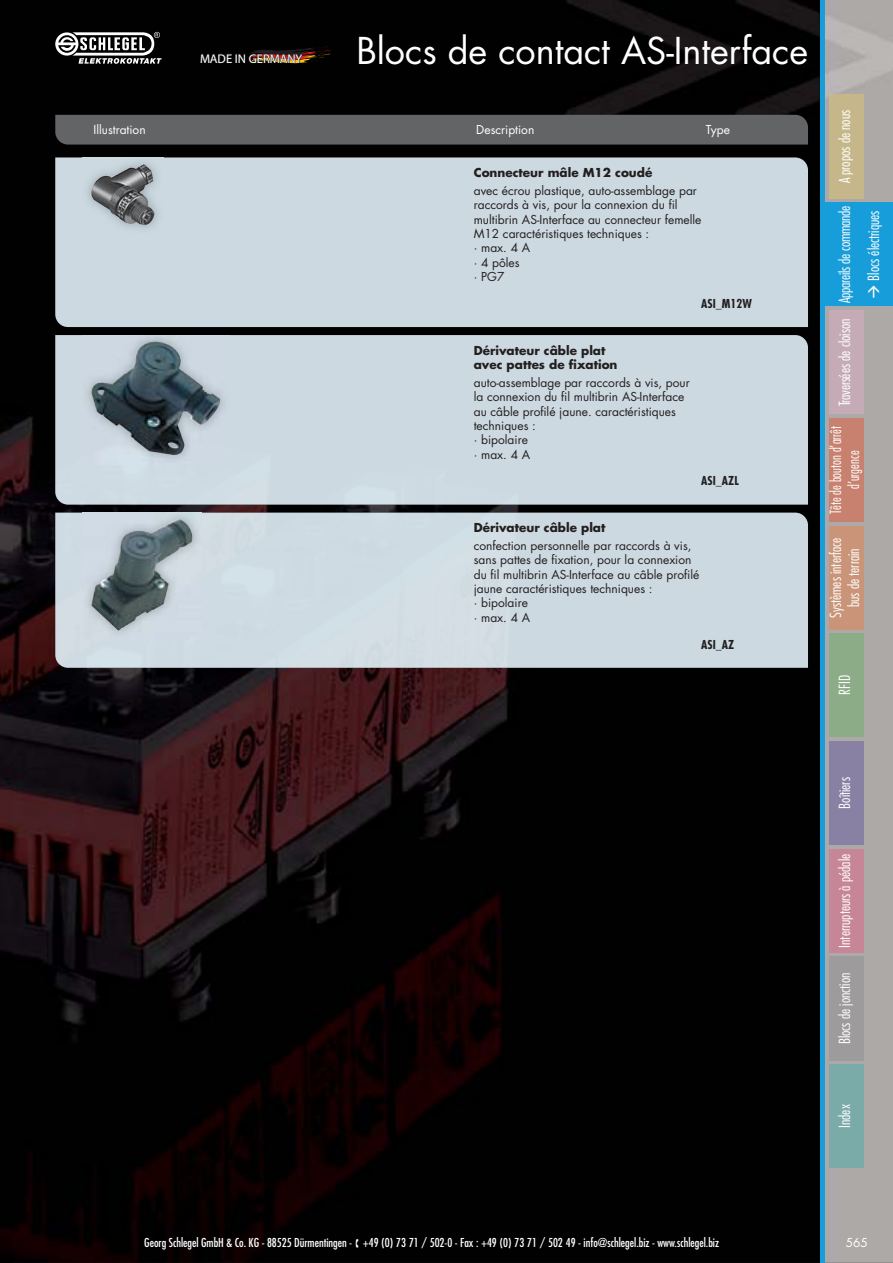
<style>
.page{position:relative;width:893px;height:1263px;background:#fff}
.page>*{position:absolute;margin:0;border:0;box-sizing:border-box;transform-origin:0 0}
.t1{font:36px "Futura Std";color:#fff}
.t2{font:300 condensed 15px/18px "Futura Std";color:#fff;text-align:center}
.t3{font:300 condensed 15px/18px "Futura Std";color:#fff;text-align:center;scale:.92 1}
.t4{font:12.6px "Myriad Pro";color:#fff}
.t5{font:12px/14.4px "Futura Std";color:#231f20}
.t6{font:condensed 12px "Futura Std";color:#fff}
.t7{font:700 12px/14.4px "Futura Std";color:#231f20}
.t8{font:12px "Futura Std";color:#fff}
.t9{font:700 condensed 12px "Futura Std";color:#231f20}
</style>
<div class="page">
<img style="left:13px;top:0;width:880px;height:1263px">
<img style="left:0;top:0;width:13px;height:1263px">
<div style="left:829px;top:634px;width:34px;height:103px;background:#8cac87"></div>
<div style="left:829px;top:95px;width:34px;height:103px;background:#c6b78a"></div>
<div style="left:829px;top:1064px;width:34px;height:104px;background:#7baba9"></div>
<div style="left:829px;top:526px;width:34px;height:103px;background:#c99478"></div>
<div style="left:829px;top:311px;width:34px;height:103px;background:#c5abb6"></div>
<div style="left:829px;top:849px;width:34px;height:103px;background:#c68697"></div>
<hr style="left:821px;top:0;width:4px;height:1263px;background:#179dd9">
<div style="left:829px;top:957px;width:34px;height:103px;background:#9d9b9c"></div>
<div style="left:829px;top:741px;width:34px;height:104px;background:#8981a4"></div>
<div style="left:825px;top:203px;width:68px;height:103px;background:#179dd9"></div>
<div style="left:829px;top:418px;width:34px;height:104px;background:#c7816e"></div>
<svg style="left:200px;top:46px;width:135px;height:21px;background:#1a100a"></svg>
<svg style="left:55px;top:32px;width:107px;height:32px"></svg>
<div style="left:55px;top:115px;width:753px;height:30px;background:#636466"></div>
<div style="left:55px;top:158px;width:753px;height:169px;background:#ccd9e0"></div>
<img style="left:82px;top:155px;width:82px;height:80px">
<img style="left:90px;top:164px;width:65px;height:61px">
<div style="left:55px;top:335px;width:753px;height:170px;background:#ccd9e0"></div>
<img style="left:82px;top:332px;width:148px;height:132px">
<img style="left:91px;top:341px;width:129px;height:115px">
<div style="left:55px;top:513px;width:753px;height:155px;background:#cddae1"></div>
<img style="left:82px;top:510px;width:120px;height:130px">
<img style="left:91px;top:519px;width:101px;height:112px">
<p class="t4" style="left:200px;top:54px;width:104px">MADE IN GERMANY</p>
<h1 class="t1" style="left:356px;top:34px;width:453px">Blocs de contact AS-Interface</h1>
<p class="t8" style="left:94px;top:124px;width:54px">Illustration</p>
<p class="t8" style="left:476px;top:124px;width:60px">Description</p>
<p class="t8" style="left:706px;top:124px;width:26px">Type</p>
<p class="t7" style="left:474px;top:166px;width:180px">Connecteur mâle M12 coudé</p>
<p class="t5" style="left:474px;top:184px;width:229px">avec écrou plastique, auto-assemblage par raccords à vis, pour la connexion du fil multibrin AS-Interface au connecteur femelle<br>M12 caractéristiques techniques :<br>· max. 4 A<br>· 4 pôles<br>· PG7</p>
<p class="t9" style="left:701px;top:298px;width:52px">ASI_M12W</p>
<p class="t7" style="left:474px;top:344px;width:145px">Dérivateur câble plat avec pattes de fixation</p>
<p class="t5" style="left:474px;top:376px;width:218px">auto-assemblage par raccords à vis, pour la connexion du fil multibrin AS-Interface au câble profilé jaune. caractéristiques techniques :<br>· bipolaire<br>· max. 4 A</p>
<p class="t9" style="left:701px;top:475px;width:39px">ASI_AZL</p>
<p class="t7" style="left:474px;top:522px;width:133px">Dérivateur câble plat</p>
<p class="t5" style="left:474px;top:539px;width:227px">confection personnelle par raccords à vis, sans pattes de fixation, pour la connexion du fil multibrin AS-Interface au câble profilé jaune caractéristiques techniques :<br>· bipolaire<br>· max. 4 A</p>
<p class="t9" style="left:701px;top:639px;width:35px">ASI_AZ</p>
<p class="t2" style="left:836px;top:183px;width:75px;rotate:-90deg">A propos de nous</p>
<p class="t2" style="left:831px;top:281px;width:77px;line-height:28.8px;text-align:left;text-indent:-23px;rotate:-90deg">Appareils de commande<br>Blocs électriques</p>
<p class="t2" style="left:836px;top:406px;width:89px;rotate:-90deg">Traversées de cloison</p>
<p class="t3" style="left:827px;top:514px;width:97px;rotate:-90deg">Tête de bouton d’arrêt d’urgence</p>
<p class="t2" style="left:827px;top:618px;width:82px;rotate:-90deg">Systèmes interface bus de terrain</p>
<p class="t2" style="left:836px;top:695px;width:21px;rotate:-90deg">RFID</p>
<p class="t2" style="left:836px;top:809px;width:33px;rotate:-90deg">Boîtiers</p>
<p class="t2" style="left:836px;top:948px;width:95px;rotate:-90deg">Interrupteurs à pédale</p>
<p class="t2" style="left:836px;top:1044px;width:73px;rotate:-90deg">Blocs de jonction</p>
<p class="t2" style="left:836px;top:1128px;width:25px;rotate:-90deg">Index</p>
<p class="t6" style="left:144px;top:1237px;width:576px">Georg Schlegel GmbH &amp; Co. KG - 88525 Dürmentingen - ▪ +49 (0) 73 71 / 502-0 - Fax : +49 (0) 73 71 / 502 49 - info@schlegel.biz - www.schlegel.biz</p>
<p class="t8" style="left:846px;top:1237px;width:24px">565</p>
</div>
